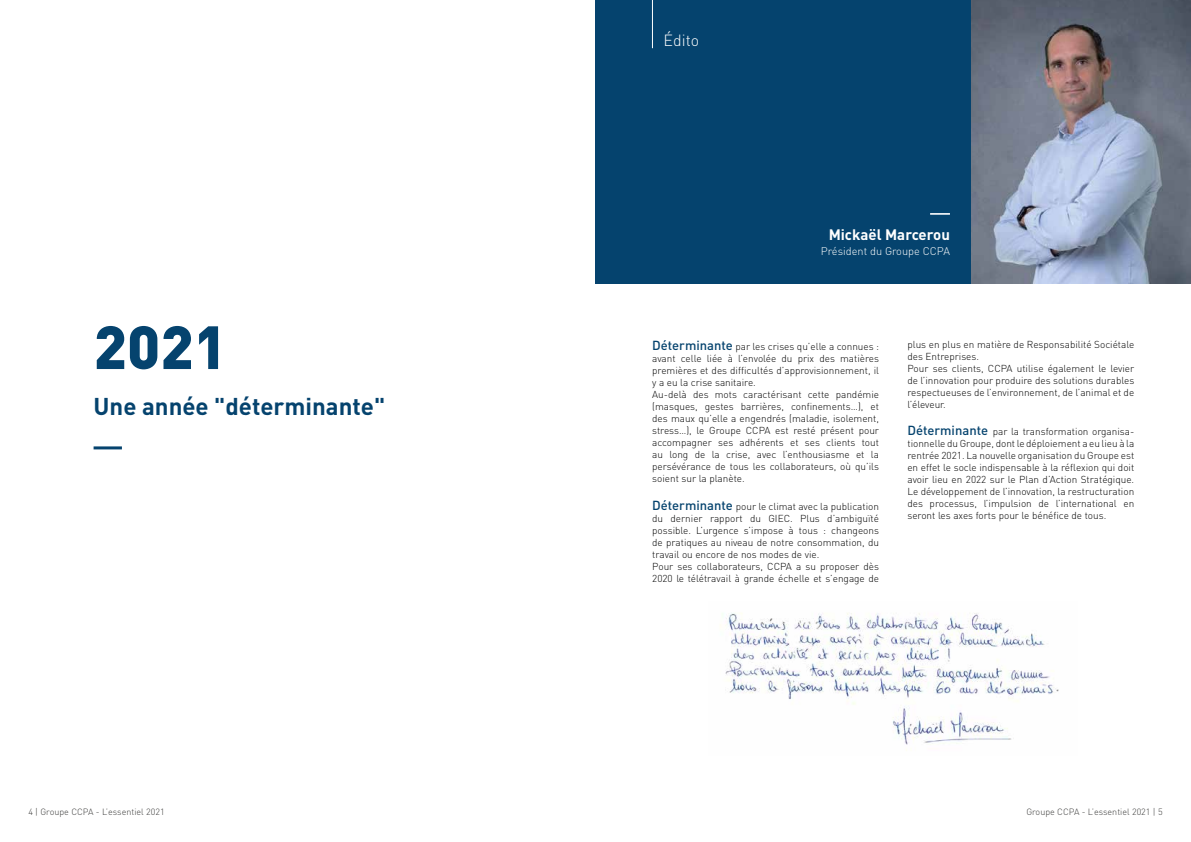
<style>
.page{position:relative;width:1191px;height:842px;background:#fff}
.page>*{position:absolute;margin:0;border:0;box-sizing:border-box;transform-origin:0 0}
.t1{font:900 60px "DIN Pro";color:#05436e}
.t2{font:700 24px "DIN Pro";color:#05436e}
.t3{font:300 16px "DIN Pro";color:#fff}
.t4{font:700 15px "DIN Pro";color:#fff}
.t5{font:300 11px "DIN Pro";color:#fff}
.t6{font:300 10px/12px "DIN Pro";color:#000}
.t7{font:300 9px "DIN Pro";color:#3c3c3b}
.s1{font-weight:500;font-size:13px;color:#05436e}
</style>
<div class="page">
<div style="left:595px;top:0;width:596px;height:283px;background:#05436e"></div>
<hr style="left:652px;top:0;width:1px;height:48px;background:#fff">
<hr style="left:930px;top:213px;width:20px;height:2px;background:#fff">
<img style="left:971px;top:0;width:220px;height:283px">
<img style="left:720px;top:613px;width:339px;height:138px">
<hr style="left:94px;top:446px;width:28px;height:3px;background:#05436e">
<h1 class="t1" style="left:94px;top:307px;width:135px">2021</h1>
<h2 class="t2" style="left:94px;top:390px;width:293px">Une année "déterminante"</h2>
<h3 class="t3" style="left:663px;top:30px;width:37px">Édito</h3>
<h3 class="t4" style="left:828px;top:224px;width:123px">Mickaël Marcerou</h3>
<p class="t5" style="left:821px;top:243px;width:131px">Président du Groupe CCPA</p>
<p class="t6" style="left:652px;top:340px;width:228px"><span class="s1">Déterminante</span> par les crises qu’elle a connues : avant celle liée à l’envolée du prix des matières premières et des difficultés d’approvisionnement, il y a eu la crise sanitaire.<br>Au-delà des mots caractérisant cette pandémie (masques, gestes barrières, confinements…), et des maux qu’elle a engendrés (maladie, isolement, stress…), le Groupe CCPA est resté présent pour accompagner ses adhérents et ses clients tout au long de la crise, avec l’enthousiasme et la persévérance de tous les collaborateurs, où qu’ils soient sur la planète.</p>
<p class="t6" style="left:652px;top:500px;width:228px"><span class="s1">Déterminante</span> pour le climat avec la publication du dernier rapport du GIEC. Plus d’ambiguïté possible. L’urgence s’impose à tous : changeons de pratiques au niveau de notre consommation, du travail ou encore de nos modes de vie.<br>Pour ses collaborateurs, CCPA a su proposer dès 2020 le télétravail à grande échelle et s’engage de</p>
<p class="t6" style="left:907px;top:338px;width:228px">plus en plus en matière de Responsabilité Sociétale des Entreprises.<br>Pour ses clients, CCPA utilise également le levier de l’innovation pour produire des solutions durables respectueuses de l’environnement, de l’animal et de l’éleveur.</p>
<p class="t6" style="left:907px;top:425px;width:228px;text-align:justify"><span class="s1">Déterminante</span> par la transformation organisa&shy;tionnelle du Groupe, dont le déploiement a eu lieu à la rentrée 2021. La nouvelle organisation du Groupe est en effet le socle indispensable à la réflexion qui doit avoir lieu en 2022 sur le Plan d’Action Stratégique.<br>Le développement de l’innovation, la restructuration des processus, l’impulsion de l’international en seront les axes forts pour le bénéfice de tous.</p>
<p class="t7" style="left:28px;top:805px;width:138px">4 | Groupe CCPA - L’essentiel 2021</p>
<p class="t7" style="left:1026px;top:805px;width:138px">Groupe CCPA - L’essentiel 2021 | 5</p>
</div>
